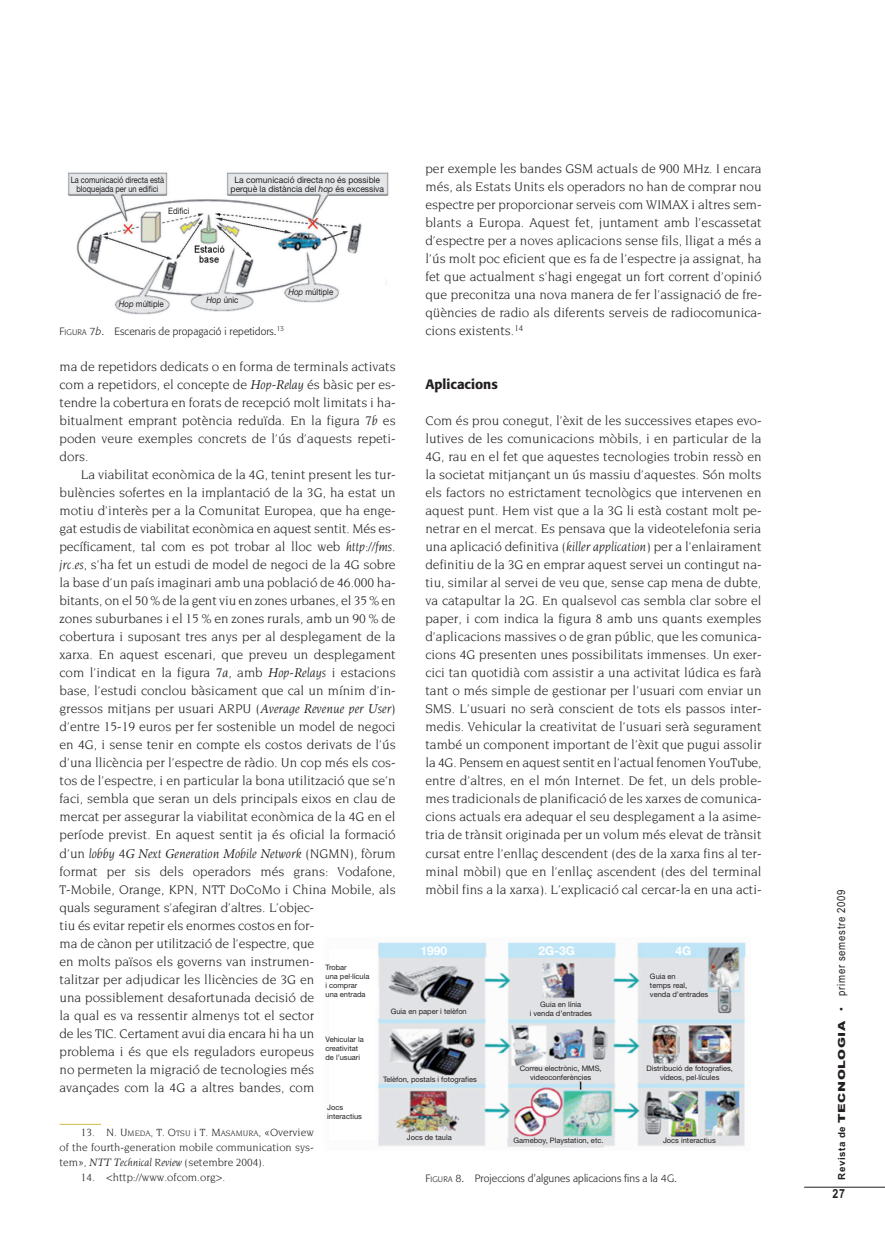
<style>
.page{position:relative;width:885px;height:1255px;background:#fff}
.page>*{position:absolute;margin:0;border:0;box-sizing:border-box;transform-origin:0 0}
.t1{font:13.5px/18px "Novarese";color:#231f20;text-align:justify}
.t2{font:500 13.5px "Formata";color:#231f20}
.t3{font:700 12.6px "Arial";color:#231f20;scale:.85 1}
.t4{font:700 12px "Helvetica Neue";color:#fff}
.t5{font:11.25px/15px "Novarese";color:#231f20;text-align:justify}
.t6{font:11.25px "Arial";letter-spacing:.075em;color:#231f20;scale:.85 1}
.t7{font:300 10.5px "Formata";letter-spacing:.01em;color:#231f20}
.t8{font:8.85px/8.9px "Helvetica Neue";letter-spacing:-.005em;color:#231f20;text-align:center}
.t9{font:8.85px/8.9px "Helvetica Neue";letter-spacing:-.005em;color:#231f20;text-align:center;scale:.85 1}
.t10{font:8.85px "Helvetica Neue";letter-spacing:-.005em;color:#231f20;scale:.9 1}
.t11{font:7.5px/9px "Helvetica Neue";color:#231f20}
.s1{font-style:italic}
.s2{font-size:7.8px}
.s3{font-family:"Minion";font-style:italic}
.s4{font-size:8.4px}
.s5{font-weight:700;font-size:9.75px}
.s6{font-weight:900;font-size:9.75px}
.s7{font-size:10.8px}
</style>
<div class="page">
<img style="left:67px;top:172px;width:322px;height:143px">
<hr style="left:804px;top:1186px;width:80px;height:1px;background:#231f20">
<img style="left:378px;top:942px;width:368px;height:206px">
<hr style="left:60px;top:1123px;width:41px;height:1px;background:#d2bc3f">
<p class="t9" style="left:71px;top:176px;width:112px">La comunicació directa està bloquejada per un edifici</p>
<p class="t8" style="left:230px;top:176px;width:155px">La comunicació directa no és possible perquè la distància del <span class="s1">hop</span> és excessiva</p>
<p class="t10" style="left:168px;top:208px;width:25px">Edifici</p>
<p class="t10" style="left:119px;top:301px;width:51px"><span class="s1">Hop</span> múltiple</p>
<p class="t10" style="left:206px;top:297px;width:37px"><span class="s1">Hop</span> únic</p>
<p class="t10" style="left:288px;top:289px;width:51px"><span class="s1">Hop</span> múltiple</p>
<p class="t7" style="left:60px;top:326px;width:226px">F<span class="s2">IGURA</span> 7<span class="s1">b</span>. Escenaris de propagació i repetidors.<sup>13</sup></p>
<p class="t1" style="left:425px;top:160px;width:338px">per exemple les bandes GSM actuals de 900 MHz. I encara més, als Estats Units els operadors no han de comprar nou espectre per proporcionar serveis com WIMAX i altres sem&shy;blants a Europa. Aquest fet, juntament amb l’escassetat d’espectre per a noves aplicacions sense fils, lligat a més a l’ús molt poc eficient que es fa de l’espectre ja assignat, ha fet que actualment s’hagi engegat un fort corrent d’opinió que preconitza una nova manera de fer l’assignació de fre&shy;qüències de radio als diferents serveis de radiocomunica&shy;cions existents.<sup>14</sup></p>
<p class="t1" style="left:60px;top:358px;width:337px">ma de repetidors dedicats o en forma de terminals activats com a repetidors, el concepte de <span class="s3">H</span><span class="s1">op-</span><span class="s3">R</span><span class="s1">elay</span> és bàsic per es&shy;tendre la cobertura en forats de recepció molt limitats i ha&shy;bitualment emprant potència reduïda. En la figura 7<span class="s1">b</span> es poden veure exemples concrets de l’ús d’aquests repeti&shy;dors.</p>
<p class="t1" style="left:60px;top:466px;width:337px;text-align:left;text-indent:21px">La viabilitat econòmica de la 4G, tenint present les tur&shy;bulències sofertes en la implantació de la 3G, ha estat un motiu d’interès per a la Comunitat Europea, que ha enge&shy;gat estudis de viabilitat econòmica en aquest sentit. Més es&shy;pecíficament, tal com es pot trobar al lloc web <span class="s1">http://fms. jrc.es</span>, s’ha fet un estudi de model de negoci de la 4G sobre la base d’un país imaginari amb una població de 46.000 ha&shy;bitants, on el 50 % de la gent viu en zones urbanes, el 35 % en zones suburbanes i el 15 % en zones rurals, amb un 90 % de cobertura i suposant tres anys per al desplegament de la xarxa. En aquest escenari, que preveu un desplegament com l’indicat en la figura 7<span class="s1">a</span>, amb <span class="s3">H</span><span class="s1">op-</span><span class="s3">R</span><span class="s1">elays</span> i estacions base, l’estudi conclou bàsicament que cal un mínim d’in&shy;gressos mitjans per usuari ARPU (<span class="s3">A</span><span class="s1">verage</span> <span class="s3">R</span><span class="s1">evenue per</span> <span class="s3">U</span><span class="s1">ser</span>) d’entre 15-19 euros per fer sostenible un model de negoci en 4G, i sense tenir en compte els costos derivats de l’ús d’una llicència per l’espectre de ràdio. Un cop més els cos&shy;tos de l’espectre, i en particular la bona utilització que se’n faci, sembla que seran un dels principals eixos en clau de mercat per assegurar la viabilitat econòmica de la 4G en el període previst. En aquest sentit ja és oficial la formació d’un <span class="s1">lobby 4</span><span class="s3">G N</span><span class="s1">ext</span> <span class="s3">G</span><span class="s1">eneration</span> <span class="s3">M</span><span class="s1">obile</span> <span class="s3">N</span><span class="s1">etwork</span> (NGMN), fòrum format per sis dels operadors més grans: Vodafone, T-Mobile, Orange, KPN, NTT DoCoMo i China Mobile, als quals segurament s’afegiran d’altres. L’objec-<br>tiu és evitar repetir els enormes costos en for-<br>ma de cànon per utilització de l’espectre, que<br>en molts països els governs van instrumen-<br>talitzar per adjudicar les llicències de 3G en<br>una possiblement desafortunada decisió de<br>la qual es va ressentir almenys tot el sector<br>de les TIC. Certament avui dia encara hi ha un<br>problema i és que els reguladors europeus<br>no permeten la migració de tecnologies més<br>avançades com la 4G a altres bandes, com</p>
<p class="t2" style="left:425px;top:378px;width:74px">Aplicacions</p>
<p class="t1" style="left:425px;top:412px;width:337px">Com és prou conegut, l’èxit de les successives etapes evo&shy;lutives de les comunicacions mòbils, i en particular de la 4G, rau en el fet que aquestes tecnologies trobin ressò en la societat mitjançant un ús massiu d’aquestes. Són molts els factors no estrictament tecnològics que intervenen en aquest punt. Hem vist que a la 3G li està costant molt pe&shy;netrar en el mercat. Es pensava que la videotelefonia seria una aplicació definitiva (<span class="s1">killer application</span>) per a l’enlairament definitiu de la 3G en emprar aquest servei un contingut na&shy;tiu, similar al servei de veu que, sense cap mena de dubte, va catapultar la 2G. En qualsevol cas sembla clar sobre el paper, i com indica la figura 8 amb uns quants exemples d’aplicacions massives o de gran públic, que les comunica&shy;cions 4G presenten unes possibilitats immenses. Un exer&shy;cici tan quotidià com assistir a una activitat lúdica es farà tant o més simple de gestionar per l’usuari com enviar un SMS. L’usuari no serà conscient de tots els passos inter&shy;medis. Vehicular la creativitat de l’usuari serà segurament també un component important de l’èxit que pugui assolir la 4G. Pensem en aquest sentit en l’actual fenomen YouTube, entre d’altres, en el món Internet. De fet, un dels proble&shy;mes tradicionals de planificació de les xarxes de comunica&shy;cions actuals era adequar el seu desplegament a la asime&shy;tria de trànsit originada per un volum més elevat de trànsit cursat entre l’enllaç descendent (des de la xarxa fins al ter&shy;minal mòbil) que en l’enllaç ascendent (des del terminal mòbil fins a la xarxa). L’explicació cal cercar-la en una acti-</p>
<p class="t4" style="left:420px;top:946px;width:28px">1990</p>
<p class="t4" style="left:538px;top:946px;width:38px">2G-3G</p>
<p class="t4" style="left:675px;top:946px;width:17px">4G</p>
<p class="t11" style="left:325px;top:963px;width:45px">Trobar<br>una pel.lícula i comprar una entrada</p>
<p class="t11" style="left:325px;top:1035px;width:40px">Vehicular la creativitat de l’usuari</p>
<p class="t11" style="left:650px;top:973px;width:60px">Guia en<br>temps real, venda d’entrades</p>
<p class="t11" style="left:529px;top:1000px;width:64px;text-align:center">Guia en línia<br>i venda d’entrades</p>
<p class="t11" style="left:391px;top:1008px;width:77px">Guia en paper i telèfon</p>
<p class="t11" style="left:520px;top:1064px;width:83px;text-align:center">Correu electrònic, MMS, videoconferències</p>
<p class="t11" style="left:646px;top:1064px;width:88px;text-align:center">Distribució de fotografies, vídeos, pel.lícules</p>
<p class="t11" style="left:383px;top:1075px;width:95px">Telèfon, postals i fotografies</p>
<p class="t5" style="left:60px;top:1125px;width:256px;text-indent:21px">13. N. U<span class="s4">MEDA</span>, T. O<span class="s4">TSU</span> i T. M<span class="s4">ASAMURA</span>, «Overview of the fourth-generation mobile communication sys&shy;tem», <span class="s3">NTT T</span><span class="s1">echnical Review</span> (setembre 2004).</p>
<p class="t5" style="left:81px;top:1170px;width:146px">14. &lt;http://www.ofcom.org&gt;.</p>
<p class="t11" style="left:327px;top:1103px;width:36px">Jocs interactius</p>
<p class="t11" style="left:407px;top:1133px;width:46px">Jocs de taula</p>
<p class="t11" style="left:513px;top:1136px;width:91px">Gameboy, Playstation, etc.</p>
<p class="t11" style="left:663px;top:1136px;width:54px">Jocs interactius</p>
<p class="t7" style="left:425px;top:1173px;width:252px">F<span class="s2">IGURA</span> 8. Projeccions d’algunes aplicacions fins a la 4G.</p>
<p class="t6" style="left:834px;top:1179px;width:343px;rotate:-90deg"><span class="s5">Revista de</span> <span class="s6">TECNOLOGIA</span> <span class="s7">•</span> primer semestre 2009</p>
<p class="t3" style="left:832px;top:1188px;width:16px">27</p>
</div>
